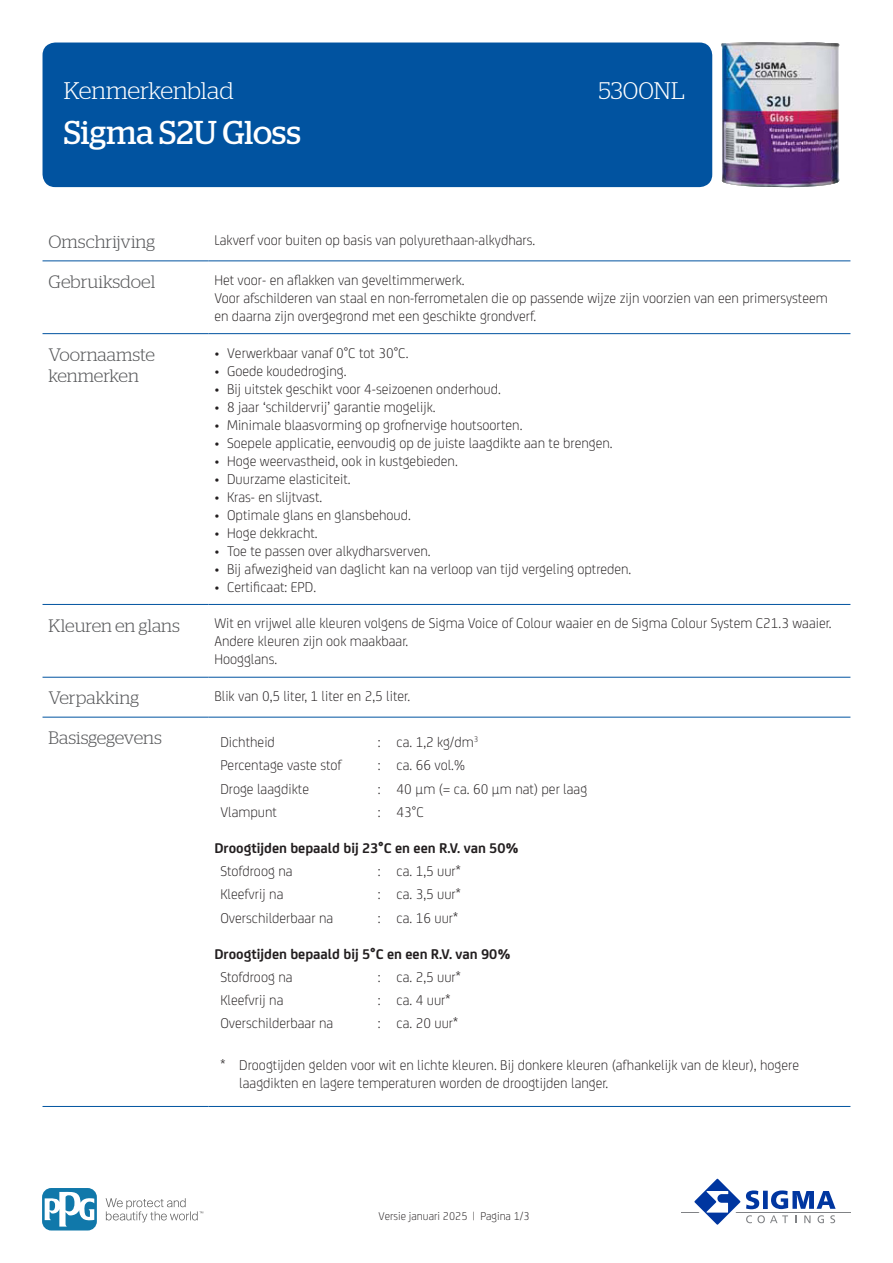
<style>
.page{position:relative;width:893px;height:1263px;background:#fff}
.page>*{position:absolute;margin:0;border:0;box-sizing:border-box;transform-origin:0 0}
.t1{font:33px "Stag";color:#fff}
.RH1{font:300 24px "Stag";color:#fff}
.KOP{font:300 18px/21.6px "Stag";color:#57585a}
.BODY{font:300 15px/18px "FS Joey";color:#231f20}
.BODY-2{font:700 15px "FS Joey";color:#231f20}
.t2{font:300 12px "FS Joey";color:#231f20}
</style>
<div class="page">
<div style="left:43px;top:43px;width:669px;height:144px;background:#0153a0;border-radius:13px"></div>
<hr style="left:681px;top:1211px;width:169px;height:1px;background:#808285">
<svg style="left:689px;top:1178px;width:147px;height:47px"></svg>
<svg style="left:106px;top:1198px;width:97px;height:24px"></svg>
<svg style="left:43px;top:1188px;width:54px;height:42px"></svg>
<svg style="left:45px;top:1191px;width:49px;height:35px"></svg>
<hr style="left:43px;top:260px;width:165px;height:1px;background:#0153a0">
<hr style="left:208px;top:260px;width:642px;height:1px;background:#0153a0">
<hr style="left:43px;top:333px;width:165px;height:1px;background:#0153a0">
<hr style="left:208px;top:333px;width:642px;height:1px;background:#0153a0">
<hr style="left:43px;top:604px;width:165px;height:1px;background:#0153a0">
<hr style="left:208px;top:604px;width:642px;height:1px;background:#0153a0">
<hr style="left:43px;top:677px;width:165px;height:1px;background:#0153a0">
<hr style="left:208px;top:677px;width:642px;height:1px;background:#0153a0">
<hr style="left:43px;top:717px;width:165px;height:1px;background:#0153a0">
<hr style="left:208px;top:717px;width:642px;height:1px;background:#0153a0">
<hr style="left:43px;top:1106px;width:165px;height:1px;background:#0153a0">
<hr style="left:208px;top:1106px;width:642px;height:1px;background:#0153a0">
<img style="left:721px;top:43px;width:119px;height:144px">
<p class="RH1" style="left:64px;top:77px;width:171px">Kenmerkenblad</p>
<p class="RH1" style="left:599px;top:77px;width:87px">5300NL</p>
<p class="t1" style="left:64px;top:114px;width:239px">Sigma S2U Gloss</p>
<p class="KOP" style="left:49px;top:231px;width:108px">Omschrijving</p>
<p class="BODY" style="left:214px;top:230px;width:322px">Lakverf voor buiten op basis van polyurethaan-alkydhars.</p>
<p class="KOP" style="left:49px;top:271px;width:108px">Gebruiksdoel</p>
<p class="BODY" style="left:214px;top:270px;width:615px">Het voor- en aflakken van geveltimmerwerk.<br>Voor afschilderen van staal en non-ferrometalen die op passende wijze zijn voorzien van een primersysteem en daarna zijn overgegrond met een geschikte grondverf.</p>
<p class="KOP" style="left:49px;top:343px;width:108px">Voornaamste kenmerken</p>
<p class="BODY" style="left:214px;top:343px;width:196px">• Verwerkbaar vanaf 0°C tot 30°C.</p>
<p class="BODY" style="left:214px;top:361px;width:134px">• Goede koudedroging.</p>
<p class="BODY" style="left:214px;top:379px;width:288px">• Bij uitstek geschikt voor 4-seizoenen onderhoud.</p>
<p class="BODY" style="left:214px;top:397px;width:223px">• 8 jaar ‘schildervrij’ garantie mogelijk.</p>
<p class="BODY" style="left:214px;top:415px;width:310px">• Minimale blaasvorming op grofnervige houtsoorten.</p>
<p class="BODY" style="left:214px;top:433px;width:400px">• Soepele applicatie, eenvoudig op de juiste laagdikte aan te brengen.</p>
<p class="BODY" style="left:214px;top:451px;width:245px">• Hoge weervastheid, ook in kustgebieden.</p>
<p class="BODY" style="left:214px;top:469px;width:138px">• Duurzame elasticiteit.</p>
<p class="BODY" style="left:214px;top:487px;width:109px">• Kras- en slijtvast.</p>
<p class="BODY" style="left:214px;top:505px;width:198px">• Optimale glans en glansbehoud.</p>
<p class="BODY" style="left:214px;top:523px;width:105px">• Hoge dekkracht.</p>
<p class="BODY" style="left:214px;top:541px;width:218px">• Toe te passen over alkydharsverven.</p>
<p class="BODY" style="left:214px;top:559px;width:419px">• Bij afwezigheid van daglicht kan na verloop van tijd vergeling optreden.</p>
<p class="BODY" style="left:214px;top:577px;width:103px">• Certificaat: EPD.</p>
<p class="KOP" style="left:49px;top:614px;width:133px">Kleuren en glans</p>
<p class="BODY" style="left:214px;top:613px;width:619px">Wit en vrijwel alle kleuren volgens de Sigma Voice of Colour waaier en de Sigma Colour System C21.3 waaier.<br>Andere kleuren zijn ook maakbaar.<br>Hoogglans.</p>
<p class="KOP" style="left:49px;top:687px;width:92px">Verpakking</p>
<p class="BODY" style="left:214px;top:686px;width:197px">Blik van 0,5 liter, 1 liter en 2,5 liter.</p>
<p class="KOP" style="left:49px;top:727px;width:115px">Basisgegevens</p>
<p class="BODY" style="left:220px;top:732px;width:56px">Dichtheid</p>
<p class="BODY" style="left:378px;top:732px;width:4px">:</p>
<p class="BODY" style="left:397px;top:732px;width:83px">ca. 1,2 kg/dm<sup>3</sup></p>
<p class="BODY" style="left:220px;top:755px;width:123px">Percentage vaste stof</p>
<p class="BODY" style="left:378px;top:755px;width:4px">:</p>
<p class="BODY" style="left:397px;top:755px;width:70px">ca. 66 vol.%</p>
<p class="BODY" style="left:220px;top:779px;width:90px">Droge laagdikte</p>
<p class="BODY" style="left:378px;top:779px;width:4px">:</p>
<p class="BODY" style="left:397px;top:779px;width:192px">40 µm (= ca. 60 µm nat) per laag</p>
<p class="BODY" style="left:220px;top:802px;width:58px">Vlampunt</p>
<p class="BODY" style="left:378px;top:802px;width:4px">:</p>
<p class="BODY" style="left:397px;top:802px;width:29px">43°C</p>
<p class="BODY-2" style="left:214px;top:837px;width:306px">Droogtijden bepaald bij 23°C en een R.V. van 50%</p>
<p class="BODY" style="left:220px;top:861px;width:74px">Stofdroog na</p>
<p class="BODY" style="left:378px;top:861px;width:4px">:</p>
<p class="BODY" style="left:397px;top:861px;width:66px">ca. 1,5 uur*</p>
<p class="BODY" style="left:220px;top:884px;width:65px">Kleefvrij na</p>
<p class="BODY" style="left:378px;top:884px;width:4px">:</p>
<p class="BODY" style="left:397px;top:884px;width:66px">ca. 3,5 uur*</p>
<p class="BODY" style="left:220px;top:908px;width:114px">Overschilderbaar na</p>
<p class="BODY" style="left:378px;top:908px;width:4px">:</p>
<p class="BODY" style="left:397px;top:908px;width:63px">ca. 16 uur*</p>
<p class="BODY-2" style="left:214px;top:942px;width:298px">Droogtijden bepaald bij 5°C en een R.V. van 90%</p>
<p class="BODY" style="left:220px;top:967px;width:74px">Stofdroog na</p>
<p class="BODY" style="left:378px;top:967px;width:4px">:</p>
<p class="BODY" style="left:397px;top:967px;width:66px">ca. 2,5 uur*</p>
<p class="BODY" style="left:220px;top:990px;width:65px">Kleefvrij na</p>
<p class="BODY" style="left:378px;top:990px;width:4px">:</p>
<p class="BODY" style="left:397px;top:990px;width:55px">ca. 4 uur*</p>
<p class="BODY" style="left:220px;top:1013px;width:114px">Overschilderbaar na</p>
<p class="BODY" style="left:378px;top:1013px;width:4px">:</p>
<p class="BODY" style="left:397px;top:1013px;width:63px">ca. 20 uur*</p>
<p class="BODY" style="left:220px;top:1055px;width:6px">*</p>
<p class="BODY" style="left:239px;top:1055px;width:561px">Droogtijden gelden voor wit en lichte kleuren. Bij donkere kleuren (afhankelijk van de kleur), hogere laagdikten en lagere temperaturen worden de droogtijden langer.</p>
<p class="t2" style="left:379px;top:1208px;width:153px">Versie januari 2025 | Pagina 1/3</p>
</div>
